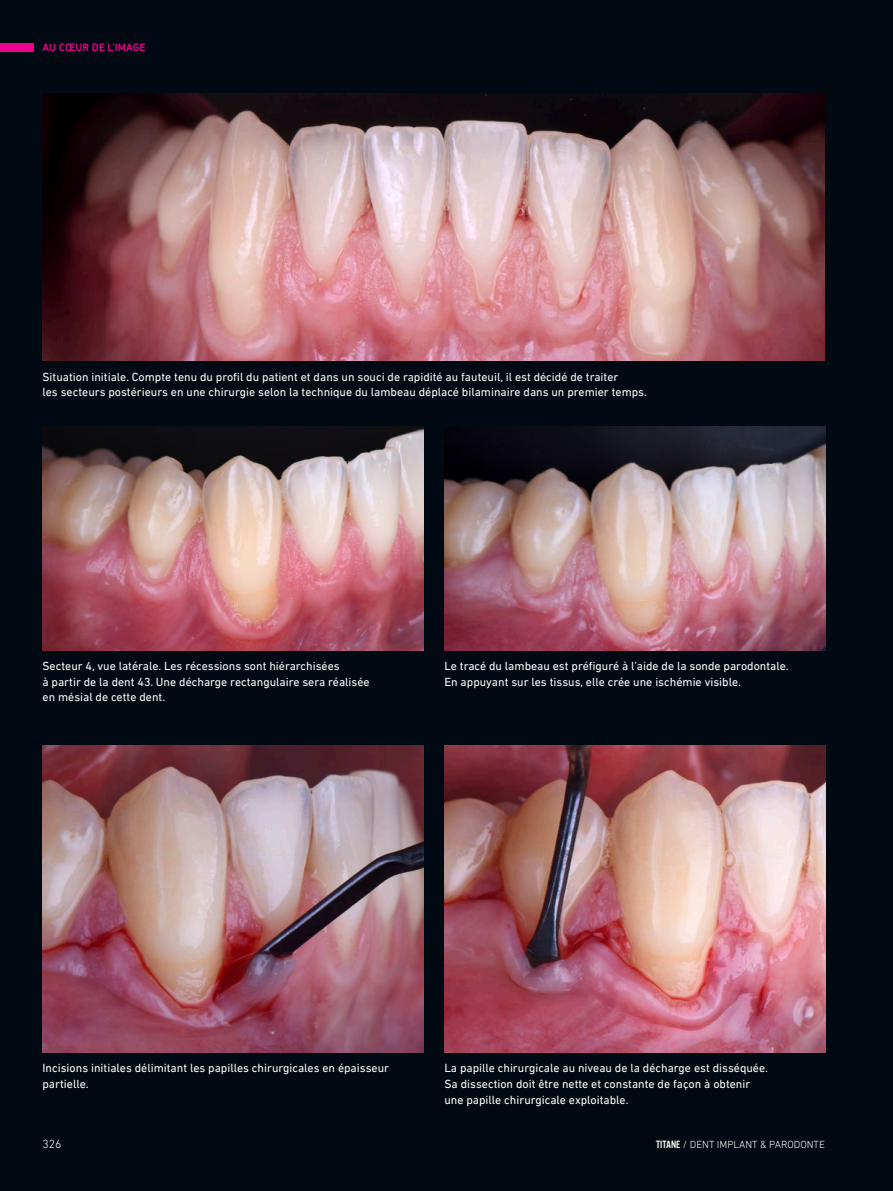
<style>
.page{position:relative;width:893px;height:1191px;background:#010a13}
.page>*{position:absolute;margin:0;border:0;box-sizing:border-box;transform-origin:0 0}
.t1{font:12px/15.8px "DIN Next LT Pro";color:#fff}
.t2{font:300 12px "DIN Next Rounded LT Pro";color:#fff}
.t3{font:500 10.95px "DIN Next Rounded LT Pro";color:#ed028c}
.t4{font:300 10.5px "DIN Next Rounded LT Pro";color:#fff}
.s1{font-family:"Alternate Got No 3 DOT";font-weight:400;font-size:10.95px}
</style>
<div class="page">
<div style="left:0;top:43px;width:34px;height:9px;background:#ed028c"></div>
<img style="left:43px;top:93px;width:782px;height:268px">
<img style="left:43px;top:426px;width:380px;height:224px">
<img style="left:43px;top:745px;width:380px;height:307px">
<img style="left:444px;top:426px;width:381px;height:224px">
<img style="left:444px;top:745px;width:381px;height:307px">
<p class="t3" style="left:43px;top:41px;width:105px">AU CŒUR DE L’IMAGE</p>
<p class="t1" style="left:43px;top:368px;width:606px">Situation initiale. Compte tenu du profil du patient et dans un souci de rapidité au fauteuil, il est décidé de traiter<br>les secteurs postérieurs en une chirurgie selon la technique du lambeau déplacé bilaminaire dans un premier temps.</p>
<p class="t1" style="left:43px;top:658px;width:329px">Secteur 4, vue latérale. Les récessions sont hiérarchisées<br>à partir de la dent 43. Une décharge rectangulaire sera réalisée en mésial de cette dent.</p>
<p class="t1" style="left:444px;top:658px;width:346px">Le tracé du lambeau est préfiguré à l’aide de la sonde parodontale.<br>En appuyant sur les tissus, elle crée une ischémie visible.</p>
<p class="t1" style="left:43px;top:1060px;width:348px">Incisions initiales délimitant les papilles chirurgicales en épaisseur partielle.</p>
<p class="t2" style="left:43px;top:1137px;width:21px">326</p>
<p class="t1" style="left:444px;top:1060px;width:325px">La papille chirurgicale au niveau de la décharge est disséquée.<br>Sa dissection doit être nette et constante de façon à obtenir une papille chirurgicale exploitable.</p>
<p class="t4" style="left:656px;top:1138px;width:170px"><span class="s1">TITANE</span> / DENT IMPLANT &amp; PARODONTE</p>
</div>
